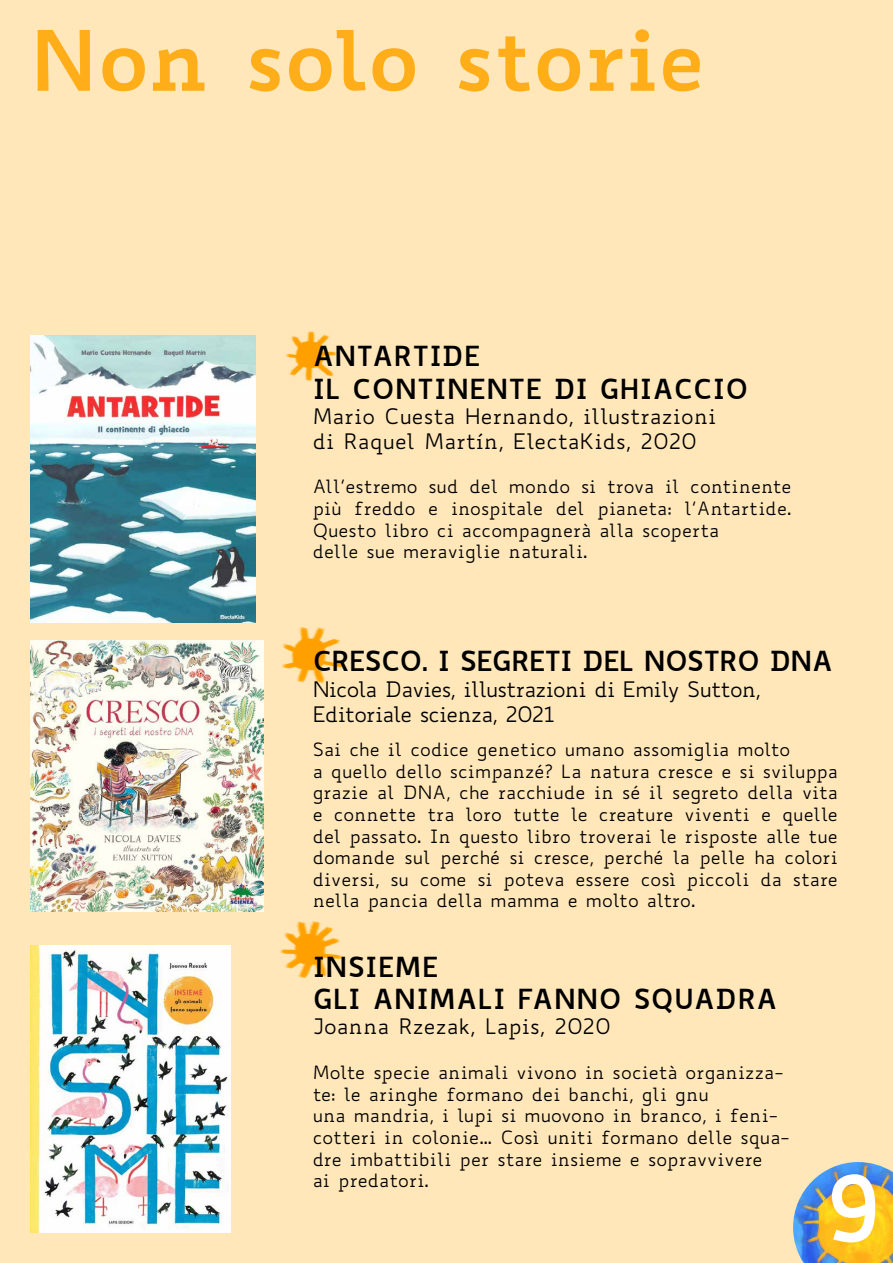
<style>
.page{position:relative;width:893px;height:1263px;background:#ffe7ba}
.page>*{position:absolute;margin:0;border:0;box-sizing:border-box;transform-origin:0 0}
.t1{font:700 90px "Biancoenero";color:#fff}
.t2{font:700 81px "Biancoenero";letter-spacing:-.01em;color:#ffad19}
.t3{font:700 27px/32.4px "Biancoenero";color:#000}
.t4{font:700 27px "Biancoenero";letter-spacing:-.04em;color:#000}
.t5{font:21px/25.2px "Biancoenero";letter-spacing:-.01em;color:#000}
.t6{font:21px/25.2px "Biancoenero";letter-spacing:-.04em;color:#000}
.t7{font:18px/21.6px "Biancoenero";color:#000}
</style>
<div class="page">
<img style="left:793px;top:1162px;width:100px;height:101px">
<img style="left:30px;top:335px;width:225px;height:287px">
<img style="left:30px;top:640px;width:233px;height:271px">
<img style="left:30px;top:946px;width:201px;height:287px">
<h2 class="t2" style="left:30px;top:-10px;width:676px">Non solo storie</h2>
<h3 class="t3" style="left:313px;top:337px;width:437px">ANTARTIDE<br>IL CONTINENTE DI GHIACCIO</h3>
<p class="t5" style="left:313px;top:403px;width:405px">Mario Cuesta Hernando, illustrazioni di Raquel Martín, ElectaKids, 2020</p>
<p class="t7" style="left:313px;top:476px;width:480px">All’estremo sud del mondo si trova il continente più freddo e inospitale del pianeta: l’Antartide.<br>Questo libro ci accompagnerà alla scoperta<br>delle sue meraviglie naturali.</p>
<h3 class="t4" style="left:313px;top:638px;width:522px">CRESCO. I SEGRETI DEL NOSTRO DNA</h3>
<p class="t6" style="left:313px;top:676px;width:450px">Nicola Davies, illustrazioni di Emily Sutton,<br>Editoriale scienza, 2021</p>
<p class="t7" style="left:313px;top:738px;width:527px">Sai che il codice genetico umano assomiglia molto<br>a quello dello scimpanzé? La natura cresce e si sviluppa grazie al DNA, che racchiude in sé il segreto della vita e connette tra loro tutte le creature viventi e quelle del passato. In questo libro troverai le risposte alle tue domande sul perché si cresce, perché la pelle ha colori diversi, su come si poteva essere così piccoli da stare nella pancia della mamma e molto altro.</p>
<h3 class="t3" style="left:313px;top:947px;width:466px">INSIEME<br>GLI ANIMALI FANNO SQUADRA</h3>
<p class="t5" style="left:313px;top:1014px;width:300px">Joanna Rzezak, Lapis, 2020</p>
<p class="t7" style="left:313px;top:1061px;width:479px">Molte specie animali vivono in società organizza&shy;te: le aringhe formano dei banchi, gli gnu<br>una mandria, i lupi si muovono in branco, i feni&shy;cotteri in colonie… Così uniti formano delle squa&shy;dre imbattibili per stare insieme e sopravvivere<br>ai predatori.</p>
<h1 class="t1" style="left:825px;top:1130px;width:58px">9</h1>
</div>
